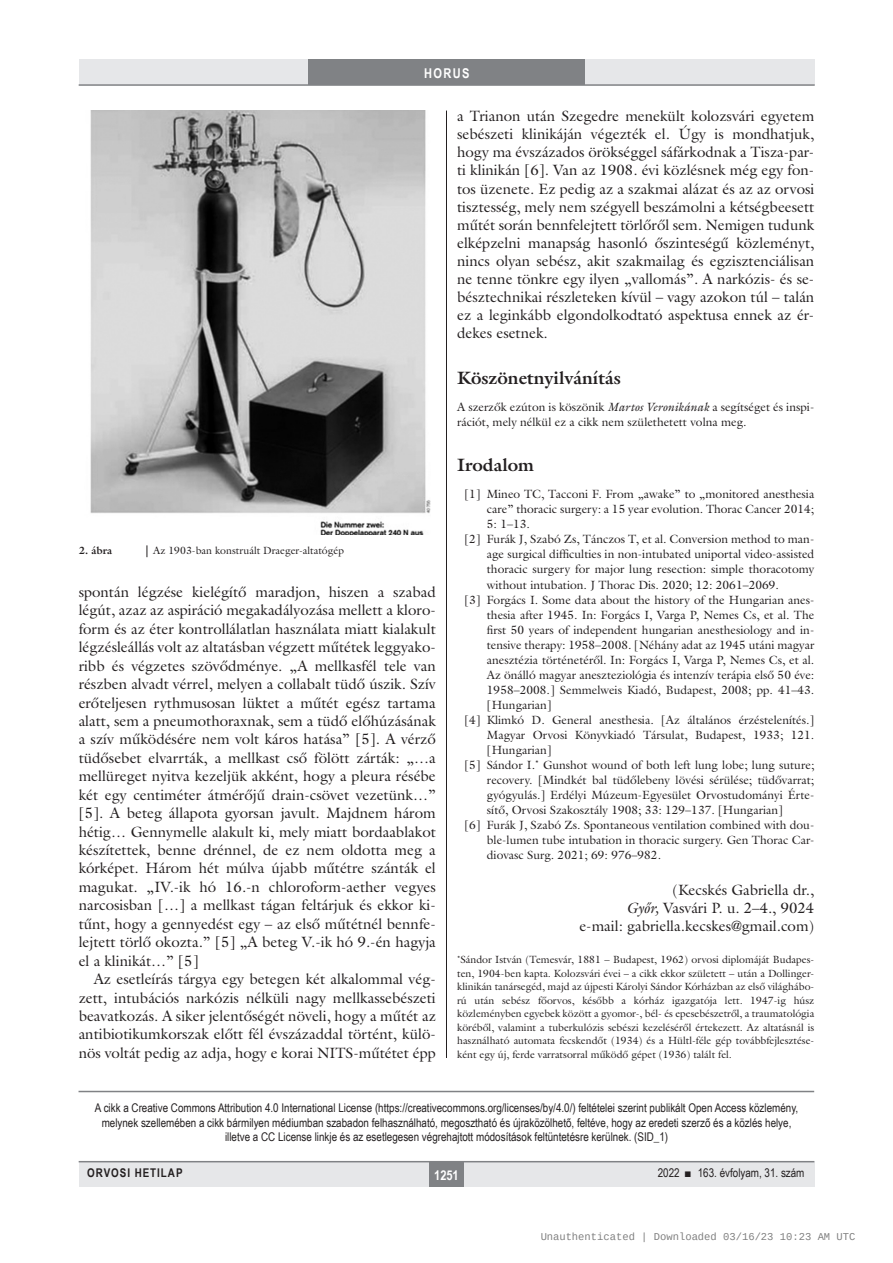
<style>
.page{position:relative;width:893px;height:1263px;background:#fff}
.page>*{position:absolute;margin:0;border:0;box-sizing:border-box;transform-origin:0 0}
.alcimbold{font:700 18px "Galliard Reg";color:#231f20}
.Body_Text{font:15px/18.5px "Galliard Reg";color:#231f20;text-align:justify}
.irodalom_szerzo{font:15px "Galliard Reg";color:#231f20}
.rovatcim_jo{font:700 13.5px "Arial Narrow";letter-spacing:.1em;color:#fff}
.oldalszam{font:700 13.5px "Arial Narrow";color:#fff}
.tompa_8_10{font:12px/15px "Galliard Reg";color:#231f20;text-align:justify}
.roviditesek_cim{font:12px/14.4px "Arial Narrow";color:#231f20;text-align:center}
.pagina{font:12px "Arial Narrow";color:#231f20}
.pagina-2{font:700 12px "Arial Narrow";letter-spacing:.08em;color:#231f20}
.kepalairas2{font:10.5px/13.5px "Galliard Reg";color:#231f20;text-align:justify}
.t1{font:10.5px "Liberation Mono";color:rgb(0 0 0/.5)}
.kepalairas1{font:700 10.5px "Galliard Reg";color:#231f20}
.s1{font-style:italic}
</style>
<div class="page">
<div style="left:79px;top:1161px;width:735px;height:25px;background:#e6e7e9"></div>
<div style="left:429px;top:1161px;width:34px;height:25px;background:#808285"></div>
<hr style="left:79px;top:1161px;width:735px;height:1px;background:#808285">
<div style="left:79px;top:60px;width:735px;height:25px;background:#e6e7e9"></div>
<div style="left:308px;top:60px;width:277px;height:25px;background:#808285"></div>
<hr style="left:79px;top:84px;width:736px;height:2px;background:#808285">
<hr style="left:446px;top:111px;width:1px;height:1026px;background:#231f20">
<svg style="left:147px;top:545px;width:1px;height:12px"></svg>
<img style="left:90px;top:111px;width:340px;height:424px">
<hr style="left:79px;top:1091px;width:735px;height:1px;background:#808285">
<p class="rovatcim_jo" style="left:424px;top:63px;width:47px">HORUS</p>
<p class="kepalairas1" style="left:79px;top:543px;width:35px">2. ábra</p>
<p class="kepalairas2" style="left:153px;top:543px;width:192px">Az 1903-ban konstruált Draeger-altatógép</p>
<p class="Body_Text" style="left:79px;top:582px;width:359px">spontán légzése kielégítő maradjon, hiszen a szabad légút, azaz az aspiráció megakadályozása mellett a kloro&shy;form és az éter kontrollálatlan használata miatt kialakult légzésleállás volt az altatásban végzett műtétek leggyako&shy;ribb és végzetes szövődménye. „A mellkasfél tele van részben alvadt vérrel, melyen a collabalt tüdő úszik. Szív erőteljesen rythmusosan lüktet a műtét egész tartama alatt, sem a pneumothoraxnak, sem a tüdő előhúzásának a szív működésére nem volt káros hatása” [5]. A vérző tüdősebet elvarrták, a mellkast cső fölött zárták: „…a mellüreget nyitva kezeljük akként, hogy a pleura résébe két egy centiméter átmérőjű drain-csövet vezetünk…” [5]. A beteg állapota gyorsan javult. Majdnem három hétig… Gennymelle alakult ki, mely miatt bordaablakot készítettek, benne drénnel, de ez nem oldotta meg a kórképet. Három hét múlva újabb műtétre szánták el magukat. „IV.-ik hó 16.-n chloroform-aether vegyes narcosisban […] a mellkast tágan feltárjuk és ekkor ki&shy;tűnt, hogy a gennyedést egy – az első műtétnél bennfe&shy;lejtett törlő okozta.” [5] „A beteg V.-ik hó 9.-én hagyja el a klinikát…” [5]</p>
<p class="Body_Text" style="left:79px;top:969px;width:359px;text-indent:15px">Az esetleírás tárgya egy betegen két alkalommal vég&shy;zett, intubációs narkózis nélküli nagy mellkassebészeti beavatkozás. A siker jelentőségét növeli, hogy a műtét az antibiotikumkorszak előtt fél évszázaddal történt, külö&shy;nös voltát pedig az adja, hogy e korai NITS-műtétet épp</p>
<p class="Body_Text" style="left:457px;top:107px;width:359px;line-height:18px">a Trianon után Szegedre menekült kolozsvári egyetem sebészeti klinikáján végezték el. Úgy is mondhatjuk, hogy ma évszázados örökséggel sáfárkodnak a Tisza-par&shy;ti klinikán [6]. Van az 1908. évi közlésnek még egy fon&shy;tos üzenete. Ez pedig az a szakmai alázat és az az orvosi tisztesség, mely nem szégyell beszámolni a kétségbeesett műtét során bennfelejtett törlőről sem. Nemigen tudunk elképzelni manapság hasonló őszinteségű közleményt, nincs olyan sebész, akit szakmailag és egzisztenciálisan ne tenne tönkre egy ilyen „vallomás”. A narkózis- és se&shy;bésztechnikai részleteken kívül – vagy azokon túl – talán ez a leginkább elgondolkodtató aspektusa ennek az ér&shy;dekes esetnek.</p>
<p class="alcimbold" style="left:457px;top:366px;width:165px">Köszönetnyilvánítás</p>
<p class="tompa_8_10" style="left:457px;top:399px;width:359px">A szerzők ezúton is köszönik <span class="s1">Martos Veronikának</span> a segítséget és inspi&shy;rációt, mely nélkül ez a cikk nem születhetett volna meg.</p>
<p class="alcimbold" style="left:457px;top:453px;width:78px">Irodalom</p>
<p class="tompa_8_10" style="left:487px;top:486px;width:329px;text-indent:-23px">[1] Mineo TC, Tacconi F. From „awake” to „monitored anesthesia care” thoracic surgery: a 15 year evolution. Thorac Cancer 2014; 5: 1–13.</p>
<p class="tompa_8_10" style="left:487px;top:532px;width:329px;text-indent:-23px">[2] Furák J, Szabó Zs, Tánczos T, et al. Conversion method to man&shy;age surgical difficulties in non-intubated uniportal video-assisted thoracic surgery for major lung resection: simple thoracotomy without intubation. J Thorac Dis. 2020; 12: 2061–2069.</p>
<p class="tompa_8_10" style="left:487px;top:592px;width:329px;text-indent:-23px">[3] Forgács I. Some data about the history of the Hungarian anes&shy;thesia after 1945. In: Forgács I, Varga P, Nemes Cs, et al. The first 50 years of independent hungarian anesthesiology and in&shy;tensive therapy: 1958–2008. [Néhány adat az 1945 utáni magyar anesztézia történetéről. In: Forgács I, Varga P, Nemes Cs, et al.<br>Az önálló magyar aneszteziológia és intenzív terápia első 50 éve:<br>1958–2008.] Semmelweis Kiadó, Budapest, 2008; pp. 41–43. [Hungarian]</p>
<p class="tompa_8_10" style="left:487px;top:712px;width:329px;text-indent:-23px">[4] Klimkó D. General anesthesia. [Az általános érzéstelenítés.] Magyar Orvosi Könyvkiadó Társulat, Budapest, 1933; 121. [Hungarian]</p>
<p class="tompa_8_10" style="left:487px;top:757px;width:329px;text-align:left;text-indent:-23px">[5] Sándor I.<sup>*</sup> Gunshot wound of both left lung lobe; lung suture; recovery. [Mindkét bal tüdőlebeny lövési sérülése; tüdővarrat; gyógyulás.] Erdélyi Múzeum-Egyesület Orvostudományi Érte&shy;sítő, Orvosi Szakosztály 1908; 33: 129–137. [Hungarian]</p>
<p class="tompa_8_10" style="left:487px;top:817px;width:329px;text-indent:-23px">[6] Furák J, Szabó Zs. Spontaneous ventilation combined with dou&shy;ble-lumen tube intubation in thoracic surgery. Gen Thorac Car&shy;diovasc Surg. 2021; 69: 976–982.</p>
<p class="irodalom_szerzo" style="left:672px;top:881px;width:143px">(Kecskés Gabriella dr.,</p>
<p class="irodalom_szerzo" style="left:627px;top:899px;width:189px"><span class="s1">Győr,</span> Vasvári P. u. 2–4., 9024</p>
<p class="irodalom_szerzo" style="left:579px;top:917px;width:236px">e-mail: gabriella.kecskes@gmail.com)</p>
<p class="kepalairas2" style="left:457px;top:952px;width:359px"><sup>*</sup>Sándor István (Temesvár, 1881 – Budapest, 1962) orvosi diplomáját Budapes&shy;ten, 1904-ben kapta. Kolozsvári évei – a cikk ekkor született – után a Dollinger&shy;klinikán tanársegéd, majd az újpesti Károlyi Sándor Kórházban az első világhábo&shy;rú után sebész főorvos, később a kórház igazgatója lett. 1947-ig húsz közleményben egyebek között a gyomor-, bél- és epesebészetről, a traumatológia köréből, valamint a tuberkulózis sebészi kezeléséről értekezett. Az altatásnál is használható automata fecskendőt (1934) és a Hültl-féle gép továbbfejlesztése&shy;ként egy új, ferde varratsorral működő gépet (1936) talált fel.</p>
<p class="roviditesek_cim" style="left:95px;top:1100px;width:705px">A cikk a Creative Commons Attribution 4.0 International License (https://creativecommons.org/licenses/by/4.0/) feltételei szerint publikált Open Access közlemény, melynek szellemében a cikk bármilyen médiumban szabadon felhasználható, megosztható és újraközölhető, feltéve, hogy az eredeti szerző és a közlés helye, illetve a CC License linkje és az esetlegesen végrehajtott módosítások feltüntetésre kerülnek. (SID_1)</p>
<p class="pagina-2" style="left:87px;top:1164px;width:97px">ORVOSI HETILAP</p>
<p class="oldalszam" style="left:434px;top:1165px;width:26px">1251</p>
<p class="pagina" style="left:658px;top:1164px;width:148px">2022 ■ 163. évfolyam, 31. szám</p>
<p class="t1" style="left:540px;top:1232px;width:316px">Unauthenticated | Downloaded 03/16/23 10:23 AM UTC</p>
</div>
